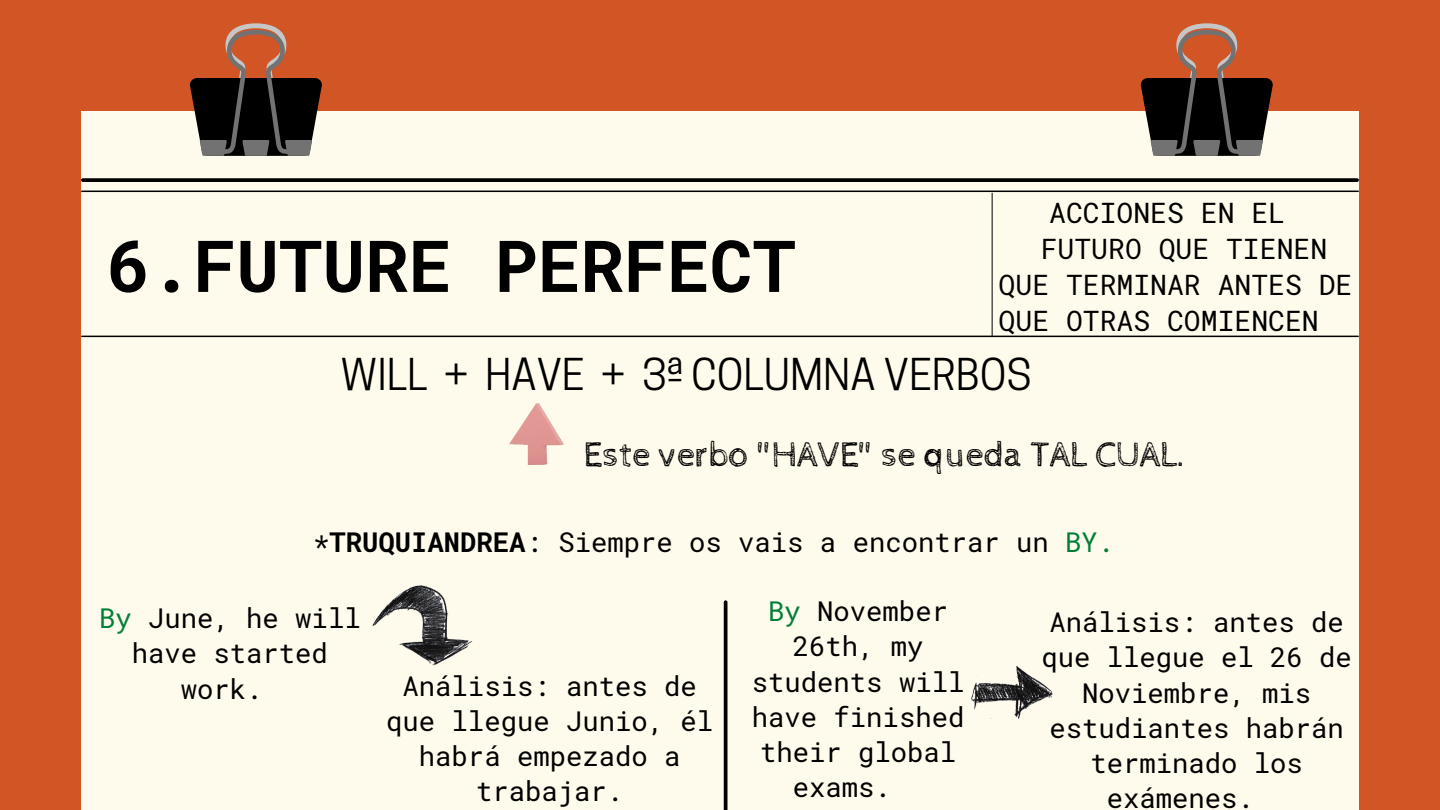
<style>
.page{position:relative;width:1440px;height:810px;background:#d25525}
.page>*{position:absolute;margin:0;border:0;box-sizing:border-box;transform-origin:0 0}
.t1{font:700 71.7px "Roboto Mono";color:#000}
.t2{font:41.2px "Cooper Hewitt";color:#000}
.t3{font:36px "Cabin Sketch";color:#000}
.t4{font:28.1px "Roboto Mono";color:#000}
.t5{font:27.2px/35.2px "Roboto Mono";color:#000;text-align:center}
.s1{font-weight:700}
.s2{color:#008037}
</style>
<div class="page">
<div style="left:81px;top:111px;width:1278px;height:699px;background:#fffbec"></div>
<svg style="left:83px;top:178px;width:1274px;height:4px;background:#0f0f0e"></svg>
<hr style="left:82px;top:336px;width:1276px;height:1px;background:#000">
<hr style="left:992px;top:193px;width:1px;height:143px;background:#000">
<hr style="left:82px;top:191px;width:1276px;height:1px;background:#000">
<svg style="left:190px;top:23px;width:132px;height:133px"></svg>
<svg style="left:1141px;top:23px;width:132px;height:133px"></svg>
<img style="left:509px;top:404px;width:54px;height:61px">
<hr style="left:724px;top:602px;width:3px;height:208px;background:#000">
<img style="left:369px;top:577px;width:104px;height:89px">
<img style="left:971px;top:666px;width:82px;height:53px">
<h1 class="t1" style="left:107px;top:217px;width:690px">6.FUTURE PERFECT</h1>
<p class="t4" style="left:1049px;top:193px;width:237px">ACCIONES EN EL</p>
<p class="t4" style="left:1041px;top:229px;width:288px">FUTURO QUE TIENEN</p>
<p class="t4" style="left:999px;top:266px;width:355px">QUE TERMINAR ANTES DE</p>
<p class="t4" style="left:999px;top:302px;width:322px">QUE OTRAS COMIENCEN</p>
<h2 class="t2" style="left:341px;top:359px;width:692px">WILL + HAVE + 3ª COLUMNA VERBOS</h2>
<h3 class="t3" style="left:584px;top:435px;width:604px">Este verbo "HAVE" se queda TAL CUAL.</h3>
<p class="t5" style="left:313px;top:523px;width:803px">*<span class="s1">TRUQUIANDREA</span>: Siempre os vais a encontrar un <span class="s2">BY.</span></p>
<p class="t5" style="left:99px;top:600px;width:263px"><span class="s2">By</span> June, he will</p>
<p class="t5" style="left:132px;top:635px;width:198px">have started</p>
<p class="t5" style="left:181px;top:670px;width:83px">work.</p>
<p class="t5" style="left:386px;top:668px;width:329px">Análisis: antes de que llegue Junio, él habrá empezado a trabajar.</p>
<p class="t5" style="left:768px;top:593px;width:181px"><span class="s2">By</span> November</p>
<p class="t5" style="left:793px;top:628px;width:132px">26th, my</p>
<p class="t5" style="left:752px;top:664px;width:214px">students will</p>
<p class="t5" style="left:752px;top:699px;width:214px">have finished</p>
<p class="t5" style="left:760px;top:734px;width:198px">their global</p>
<p class="t5" style="left:793px;top:769px;width:100px">exams.</p>
<p class="t5" style="left:1050px;top:604px;width:296px">Análisis: antes de</p>
<p class="t5" style="left:1041px;top:639px;width:312px">que llegue el 26 de</p>
<p class="t5" style="left:1082px;top:674px;width:230px">Noviembre, mis</p>
<p class="t5" style="left:1050px;top:710px;width:296px">estudiantes habrán</p>
<p class="t5" style="left:1090px;top:745px;width:214px">terminado los</p>
<p class="t5" style="left:1107px;top:780px;width:149px">exámenes.</p>
</div>
